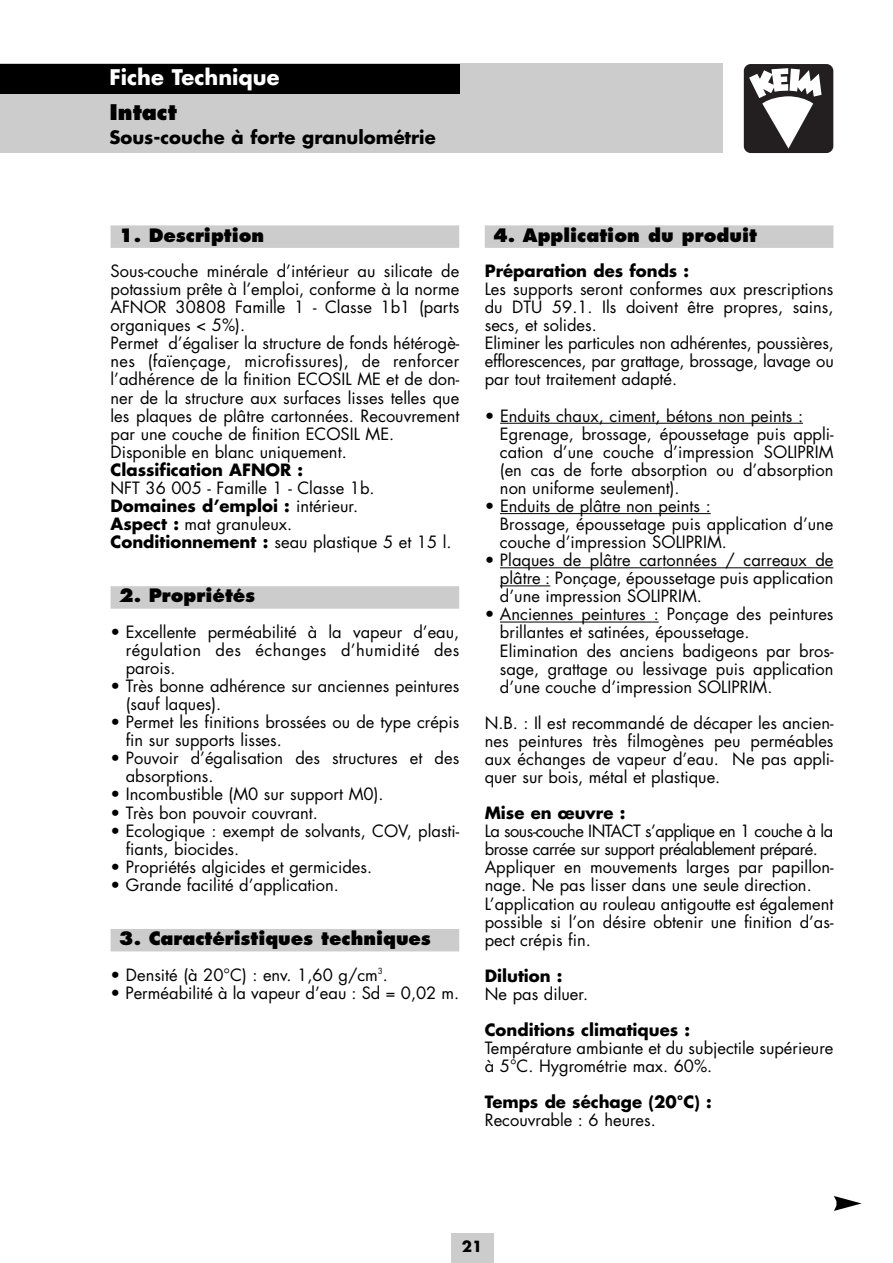
<style>
.page{position:relative;width:893px;height:1263px;background:#fff}
.page>*{position:absolute;margin:0;border:0;box-sizing:border-box;transform-origin:0 0}
.t1{font:700 21px "Futura";color:#fff}
.t2{font:800 21px "Futura";color:#000}
.t3{font:800 18px "Futura";color:#000}
.t4{font:700 18px "Futura";color:#000}
.t5{font:16.5px/18px "Futura";color:#000}
.t6{font:700 16.5px "Futura";color:#000}
.t7{font:700 15px "Futura";color:#000}
.s1{font-weight:700}
.s2{color:#fff}
</style>
<div class="page">
<div style="left:111px;top:225px;width:348px;height:23px;background:#ccc"></div>
<div style="left:111px;top:586px;width:348px;height:23px;background:#ccc"></div>
<div style="left:111px;top:929px;width:348px;height:22px;background:#ccc"></div>
<div style="left:485px;top:225px;width:348px;height:23px;background:#ccc"></div>
<hr style="left:500px;top:423px;width:303px;height:1px;background:#000">
<hr style="left:500px;top:513px;width:211px;height:1px;background:#000">
<hr style="left:500px;top:567px;width:162px;height:1px;background:#000">
<hr style="left:663px;top:567px;width:170px;height:1px;background:#000">
<hr style="left:500px;top:585px;width:50px;height:1px;background:#000">
<hr style="left:500px;top:622px;width:159px;height:1px;background:#000">
<div style="left:451px;top:1233px;width:42px;height:30px;background:#ccc"></div>
<svg style="left:834px;top:1196px;width:28px;height:15px"></svg>
<div style="left:0;top:64px;width:723px;height:89px;background:#ccc"></div>
<svg style="left:743px;top:64px;width:91px;height:89px"></svg>
<div style="left:744px;top:64px;width:89px;height:89px;background:#231f20;border-radius:7px"></div>
<svg style="left:749px;top:68px;width:72px;height:81px"></svg>
<div style="left:0;top:64px;width:459px;height:30px;background:#000"></div>
<p class="t1" style="left:109px;top:67px;width:172px">Fiche Technique</p>
<p class="t2" style="left:109px;top:103px;width:69px">Intact</p>
<p class="t4" style="left:109px;top:129px;width:328px">Sous-couche à forte granulométrie</p>
<p class="t3" style="left:119px;top:227px;width:147px">1. Description</p>
<p class="t5" style="left:111px;top:263px;width:350px">Sous-couche minérale d’intérieur au silicate de potassium prête à l’emploi, conforme à la norme AFNOR 30808 Famille 1 - Classe 1b1 (parts organiques &lt; 5%).<br>Permet d’égaliser la structure de fonds hétérogè&shy;nes (faïençage, microfissures), de renforcer l’adhérence de la finition ECOSIL ME et de don&shy;ner de la structure aux surfaces lisses telles que les plaques de plâtre cartonnées. Recouvrement par une couche de finition ECOSIL ME.<br>Disponible en blanc uniquement.</p>
<p class="t6" style="left:111px;top:462px;width:194px">Classification AFNOR :</p>
<p class="t5" style="left:111px;top:480px;width:343px">NFT 36 005 - Famille 1 - Classe 1b.<br><span class="s1">Domaines d’emploi :</span> intérieur.<br><span class="s1">Aspect :</span> mat granuleux.<br><span class="s1">Conditionnement :</span> seau plastique 5 et 15 l.</p>
<p class="t3" style="left:119px;top:588px;width:138px">2. Propriétés</p>
<p class="t5" style="left:126px;top:624px;width:335px;text-align:justify;text-indent:-15px">• Excellente perméabilité à la vapeur d’eau, régulation des échanges d’humidité des parois.</p>
<p class="t5" style="left:126px;top:678px;width:335px;text-indent:-15px">• Très bonne adhérence sur anciennes peintures (sauf laques).</p>
<p class="t5" style="left:126px;top:714px;width:335px;text-indent:-15px">• Permet les finitions brossées ou de type crépis fin sur supports lisses.</p>
<p class="t5" style="left:126px;top:751px;width:335px;text-indent:-15px">• Pouvoir d’égalisation des structures et des absorptions.</p>
<p class="t5" style="left:111px;top:787px;width:275px">• Incombustible (M0 sur support M0).</p>
<p class="t5" style="left:111px;top:805px;width:209px">• Très bon pouvoir couvrant.</p>
<p class="t5" style="left:126px;top:823px;width:335px;text-indent:-15px">• Ecologique : exempt de solvants, COV, plasti&shy;fiants, biocides.</p>
<p class="t5" style="left:111px;top:859px;width:263px">• Propriétés algicides et germicides.</p>
<p class="t5" style="left:111px;top:877px;width:230px">• Grande facilité d’application.</p>
<p class="t3" style="left:119px;top:930px;width:313px">3. Caractéristiques techniques</p>
<p class="t5" style="left:111px;top:967px;width:279px">• Densité (à 20°C) : env. 1,60 g/cm<sup>3</sup>.</p>
<p class="t5" style="left:111px;top:985px;width:350px">• Perméabilité à la vapeur d’eau : Sd = 0,02 m.</p>
<p class="t3" style="left:493px;top:227px;width:265px">4. Application du produit</p>
<p class="t6" style="left:485px;top:263px;width:206px">Préparation des fonds :</p>
<p class="t5" style="left:485px;top:281px;width:351px">Les supports seront conformes aux prescriptions du DTU 59.1. Ils doivent être propres, sains, secs, et solides.<br>Eliminer les particules non adhérentes, poussières, efflorescences, par grattage, brossage, lavage ou par tout traitement adapté.</p>
<p class="t5" style="left:485px;top:408px;width:320px">• Enduits chaux, ciment, bétons non peints :</p>
<p class="t5" style="left:500px;top:426px;width:335px;text-align:justify;text-indent:-15px"><span class="s2">•</span> Egrenage, brossage, époussetage puis appli&shy;cation d’une couche d’impression SOLIPRIM (en cas de forte absorption ou d’absorption non uniforme seulement).</p>
<p class="t5" style="left:485px;top:498px;width:228px">• Enduits de plâtre non peints :</p>
<p class="t5" style="left:500px;top:516px;width:335px;text-indent:-15px"><span class="s2">•</span> Brossage, époussetage puis application d’une couche d’impression SOLIPRIM.</p>
<p class="t5" style="left:500px;top:552px;width:335px;text-align:justify;text-indent:-15px">• Plaques de plâtre cartonnées / carreaux de plâtre : Ponçage, époussetage puis application d’une impression SOLIPRIM.</p>
<p class="t5" style="left:500px;top:607px;width:335px;text-indent:-15px">• Anciennes peintures : Ponçage des peintures brillantes et satinées, époussetage.</p>
<p class="t5" style="left:500px;top:643px;width:335px;text-align:justify;text-indent:-15px"><span class="s2">•</span> Elimination des anciens badigeons par bros&shy;sage, grattage ou lessivage puis application d’une couche d’impression SOLIPRIM.</p>
<p class="t5" style="left:485px;top:715px;width:350px;text-align:justify">N.B. : Il est recommandé de décaper les ancien&shy;nes peintures très filmogènes peu perméables aux échanges de vapeur d’eau. Ne pas appli&shy;quer sur bois, métal et plastique.</p>
<p class="t6" style="left:485px;top:805px;width:142px">Mise en œuvre :</p>
<p class="t5" style="left:485px;top:824px;width:350px">La sous-couche INTACT s’applique en 1 couche à la brosse carrée sur support préalablement préparé.<br>Appliquer en mouvements larges par papillon&shy;nage. Ne pas lisser dans une seule direction.<br>L’application au rouleau antigoutte est également possible si l’on désire obtenir une finition d’as&shy;pect crépis fin.</p>
<p class="t6" style="left:485px;top:968px;width:79px">Dilution :</p>
<p class="t5" style="left:485px;top:986px;width:105px">Ne pas diluer.</p>
<p class="t6" style="left:485px;top:1022px;width:207px">Conditions climatiques :</p>
<p class="t5" style="left:485px;top:1040px;width:350px">Température ambiante et du subjectile supérieure à 5°C. Hygrométrie max. 60%.</p>
<p class="t6" style="left:485px;top:1095px;width:229px">Temps de séchage (20°C) :</p>
<p class="t5" style="left:485px;top:1113px;width:173px">Recouvrable : 6 heures.</p>
<p class="t7" style="left:462px;top:1239px;width:22px">21</p>
</div>
